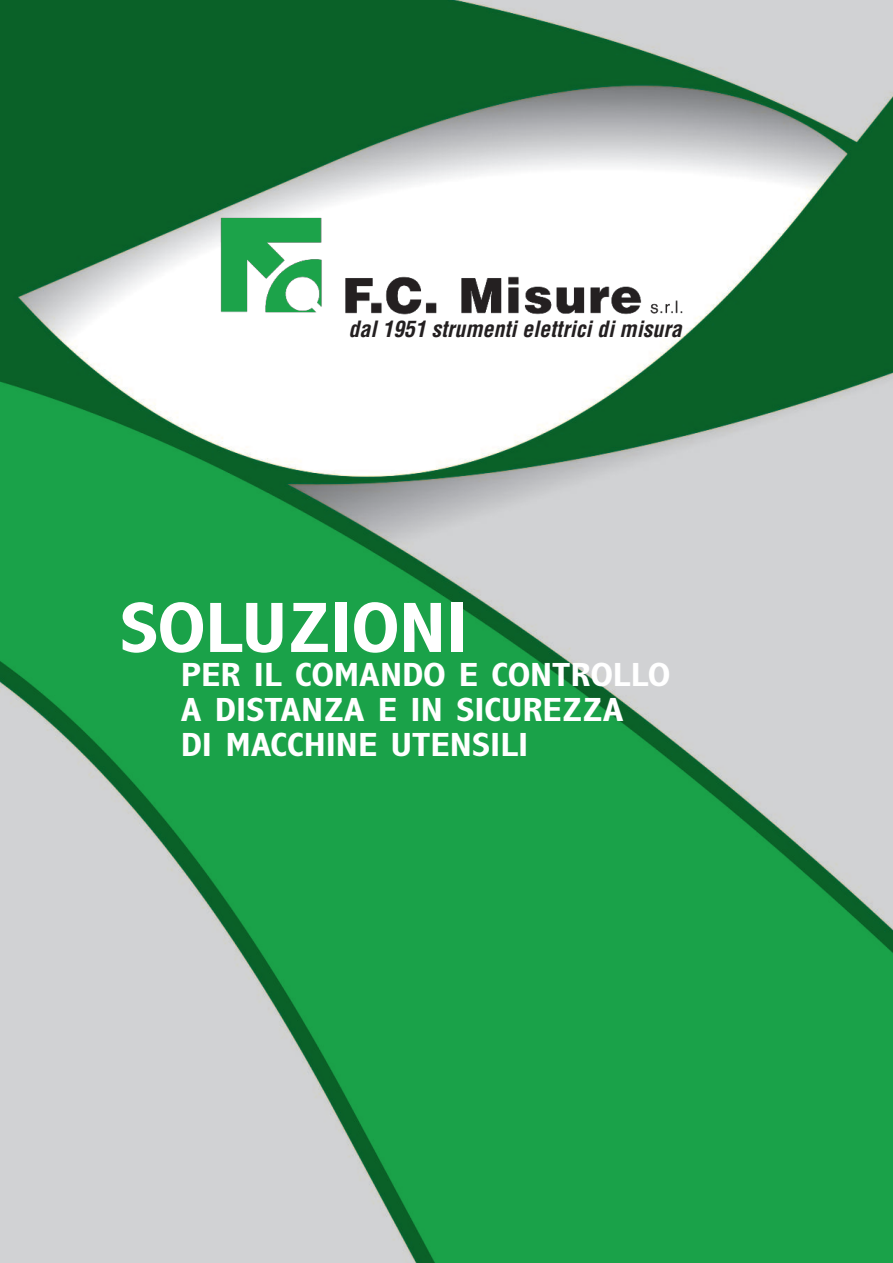
<style>
.page{position:relative;width:893px;height:1263px;background:#fff}
.page>*{position:absolute;margin:0;border:0;box-sizing:border-box;transform-origin:0 0}
.t1{font:700 condensed 72px "Abadi";color:#fff;scale:1.2 1}
.t2{font:700 condensed 33.9px/34.7px "Abadi";color:#fff;scale:1.2 1}
.t3{font:italic 700 condensed 21.9px "Helvetica";color:#231f20}
</style>
<div class="page">
<img style="left:0;top:0;width:893px;height:1263px">
<img style="left:220px;top:215px;width:468px;height:107px">
<div style="left:336px;top:214px;width:251px;height:40px;background:#fff"></div>
<p class="t3" style="left:349px;top:315px;width:335px">dal 1951 strumenti elettrici di misura</p>
<h1 class="t1" style="left:119px;top:586px;width:292px">SOLUZIONI</h1>
<p class="t2" style="left:181px;top:658px;width:409px">PER IL COMANDO E CONTROLLO<br>A DISTANZA E IN SICUREZZA<br>DI MACCHINE UTENSILI</p>
</div>
